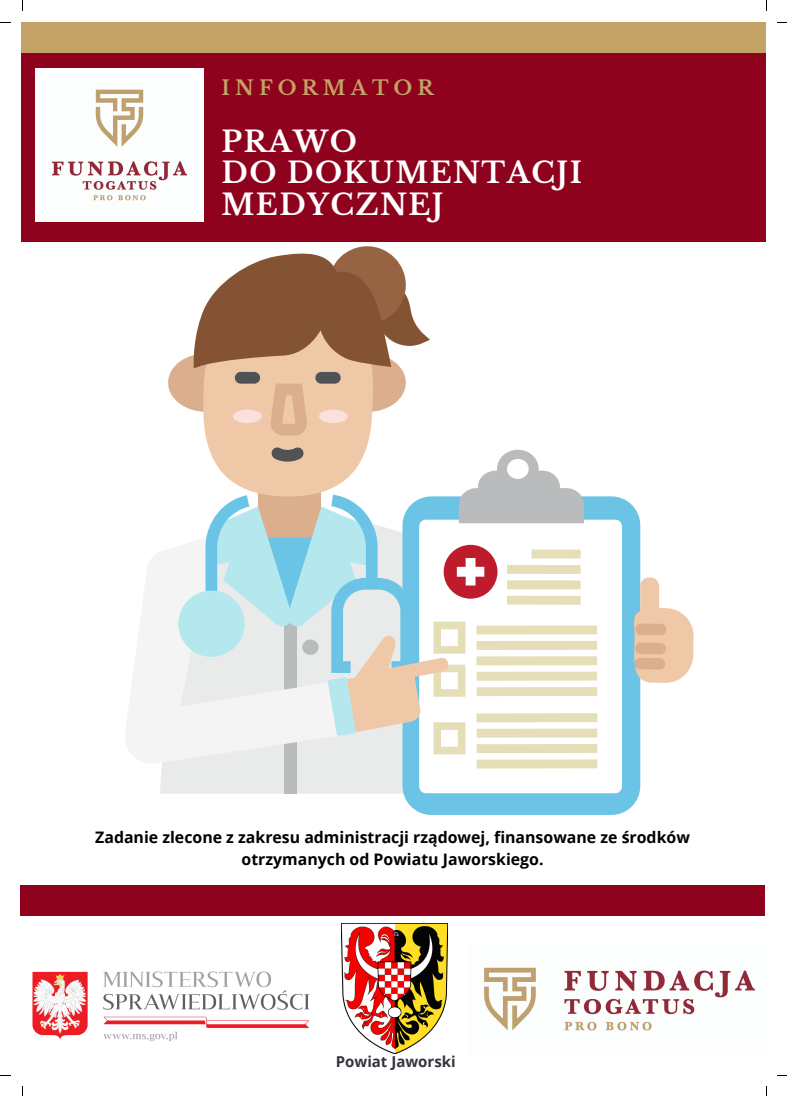
<style>
.page{position:relative;width:787px;height:1096px;background:#fff}
.page>*{position:absolute;margin:0;border:0;box-sizing:border-box;transform-origin:0 0}
.t1{font:700 28.75px/31.9px "Libre Baskerville";letter-spacing:.05em;color:#fff}
.t2{font:700 20px "Libre Baskerville";letter-spacing:.25em;color:#c3a265}
.t3{font:700 15.88px/21.6px "Open Sans";color:#000;text-align:center}
.t4{font:700 15px "Open Sans";color:#33343d}
.s1{color:#fff}
</style>
<div class="page">
<div style="left:22px;top:53px;width:744px;height:188px;background:#8e021d"></div>
<div style="left:22px;top:23px;width:744px;height:30px;background:#c3a265"></div>
<div style="left:20px;top:885px;width:745px;height:29px;background:#8e021d"></div>
<img style="left:32px;top:971px;width:278px;height:71px">
<img style="left:484px;top:967px;width:271px;height:64px">
<img style="left:36px;top:69px;width:168px;height:153px">
<img style="left:341px;top:923px;width:106px;height:130px">
<div style="left:328px;top:246px;width:78px;height:78px;background:#966343;border-radius:50%"></div>
<div style="left:160px;top:754px;width:243px;height:39px;background:#e9eaea"></div>
<div style="left:284px;top:620px;width:12px;height:173px;background:#babbbc"></div>
<svg style="left:125px;top:550px;width:222px;height:216px;fill:#f4f4f5"></svg>
<div style="left:402px;top:496px;width:238px;height:318px;background:#6bc4e5;border-radius:29px"></div>
<div style="left:419px;top:519px;width:203px;height:274px;background:#fff;border-radius:7px"></div>
<div style="left:476px;top:625px;width:121px;height:9px;background:#e5dfb8"></div>
<div style="left:476px;top:640px;width:121px;height:10px;background:#e5dfb8"></div>
<div style="left:476px;top:656px;width:121px;height:9px;background:#e5dfb8"></div>
<div style="left:476px;top:671px;width:121px;height:9px;background:#e5dfb8"></div>
<div style="left:476px;top:687px;width:121px;height:9px;background:#e5dfb8"></div>
<div style="left:477px;top:713px;width:120px;height:9px;background:#e5dfb8"></div>
<div style="left:477px;top:728px;width:120px;height:9px;background:#e5dfb8"></div>
<div style="left:477px;top:744px;width:120px;height:9px;background:#e5dfb8"></div>
<div style="left:477px;top:759px;width:120px;height:9px;background:#e5dfb8"></div>
<svg style="left:168px;top:253px;width:416px;height:501px"></svg>
<svg style="left:634px;top:577px;width:59px;height:106px"></svg>
<p class="t2" style="left:222px;top:76px;width:214px">INFORMATOR</p>
<p class="t1" style="left:222px;top:125px;width:137px">PRAWO</p>
<p class="t1" style="left:222px;top:157px;width:362px">DO DOKUMENTACJI<br>MEDYCZNEJ</p>
<p class="t3" style="left:95px;top:826px;width:596px">Zadanie zlecone z zakresu administracji rządowej, finansowane ze środków otrzymanych od Powiatu Jaworskiego.</p>
<p class="t4" style="left:325px;top:1051px;width:142px"><span class="s1">D</span>Powiat Jaworski<span class="s1">ii</span></p>
</div>
